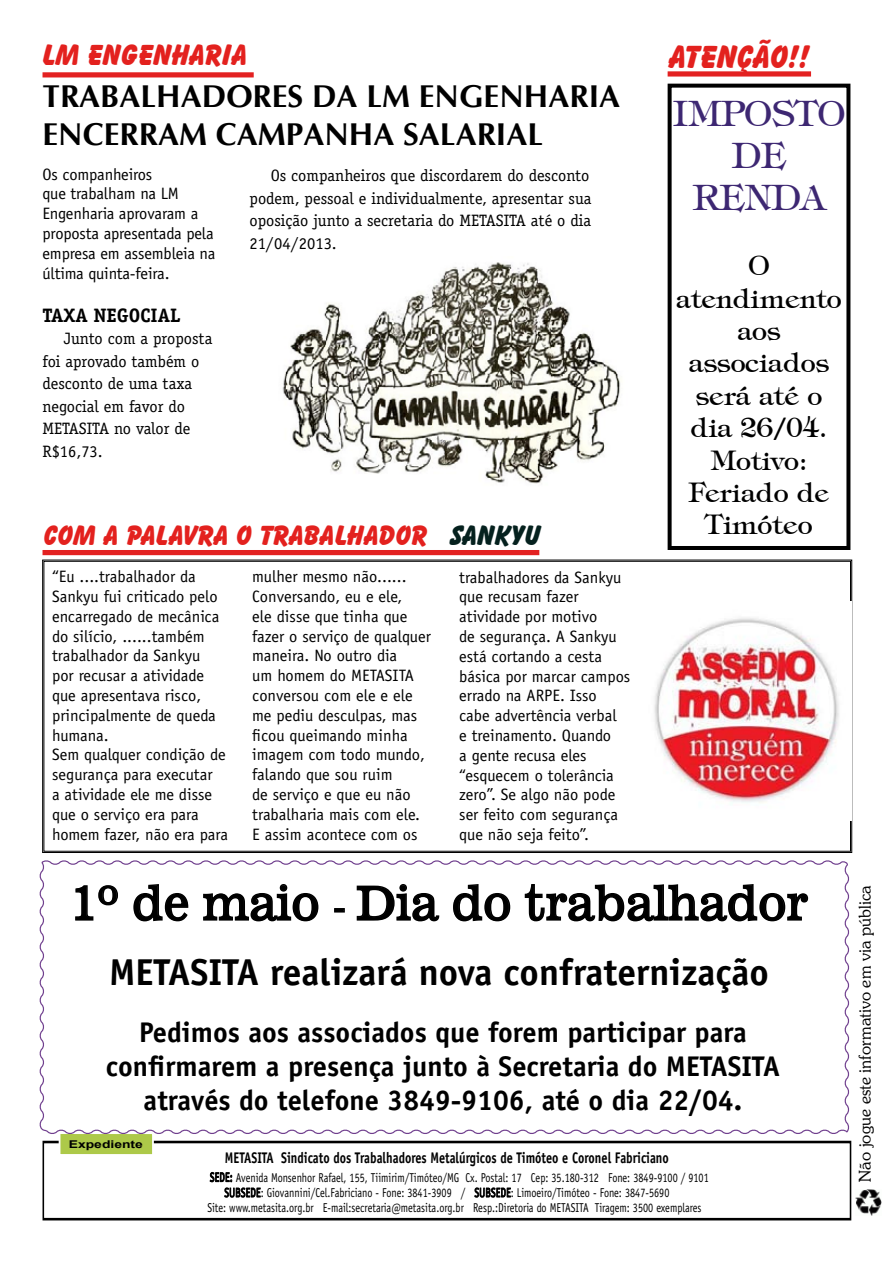
<style>
.page{position:relative;width:893px;height:1263px;background:#fff}
.page>*{position:absolute;margin:0;border:0;box-sizing:border-box;transform-origin:0 0}
.t1{font:46.5px "News 701 BT Roman A";color:#000}
.t2{font:700 37.5px "Officina Sans";color:#000}
.t3{font:34.95px/42px "Timpani Plain";color:#3d2772;text-align:center}
.t4{font:800 33px "Balloon BT";color:#e3211e}
.t5{font:700 31.5px/37.8px "Optima";color:#000}
.t6{font:800 30px "Balloon BT";color:#e3211e}
.t7{font:700 28.5px/34.2px "Officina Sans";color:#000;text-align:center}
.t8{font:800 28.5px "Balloon BT";color:#e3211e}
.t9{font:27px/32.4px "Timpani Plain";color:#000;text-align:center}
.t10{font:700 19.5px "Officina Serif";color:#000}
.t11{font:16.5px/19.8px "Officina Sans";color:#000}
.t12{font:16.5px/22.5px "Officina Serif";color:#000}
.t13{font:300 16.5px "Souvenir IT Cby BT";color:#000}
.t14{font:700 15.45px "Officina Sans";color:#000;scale:.79 1}
.t15{font:12.9px "Officina Sans";color:#000;scale:.79 1}
.t16{font:700 10.8px "Arial";color:#000;scale:1.29 1}
.s1{color:#05211e}
.s2{font-size:34.5px}
</style>
<div class="page">
<img style="left:855px;top:1189px;width:27px;height:26px">
<svg style="left:210px;top:1172px;width:51px;height:26px"></svg>
<svg style="left:474px;top:1187px;width:37px;height:11px"></svg>
<div style="left:42px;top:1141px;width:809px;height:79px;border:2px solid #000"></div>
<div style="left:60px;top:1133px;width:93px;height:22px;background:#adc949"></div>
<div style="left:59px;top:1132px;width:95px;height:24px;border:2px solid #fff"></div>
<div style="left:43px;top:550px;width:496px;height:5px;background:#e32121"></div>
<div style="left:668px;top:71px;width:143px;height:6px;background:#e32121"></div>
<div style="left:43px;top:72px;width:211px;height:5px;background:#e32121"></div>
<div style="left:668px;top:84px;width:182px;height:466px;border:4px solid #000"></div>
<img style="left:282px;top:262px;width:339px;height:222px">
<svg style="left:42px;top:560px;width:810px;height:293px"></svg>
<svg style="left:39px;top:860px;width:811px;height:276px"></svg>
<img style="left:646px;top:601px;width:205px;height:220px">
<h3 class="t6" style="left:43px;top:37px;width:206px">LM ENGENHARIA</h3>
<h3 class="t4" style="left:669px;top:36px;width:142px">ATENÇÃO!!</h3>
<h3 class="t3" style="left:673px;top:93px;width:174px">IMPOSTO<br>DE<br>RENDA</h3>
<h3 class="t5" style="left:43px;top:78px;width:579px">tRABALHADORES DA lm ENGENHARIA<br>ENCERRAM CAMPANHA SALARIAL</h3>
<p class="t12" style="left:249px;top:164px;width:344px;text-indent:21px">Os companheiros que discordarem do desconto podem, pessoal e individualmente, apresentar sua oposição junto a secretaria do METASITA até o dia 21/04/2013.</p>
<p class="t11" style="left:43px;top:164px;width:174px">Os companheiros<br>que trabalham na LM<br>Engenharia aprovaram a proposta apresentada pela empresa em assembleia na última quinta-feira.</p>
<p class="t10" style="left:43px;top:303px;width:140px">TAXA NEGOCIAL</p>
<p class="t12" style="left:43px;top:328px;width:171px;text-indent:21px">Junto com a proposta foi aprovado também o desconto de uma taxa negocial em favor do<br>METASITA no valor de<br>R$16,73.</p>
<h3 class="t9" style="left:676px;top:250px;width:167px">O atendimento aos associados será até o dia 26/04.<br>Motivo:<br>Feriado de<br>Timóteo</h3>
<h3 class="t8" style="left:44px;top:518px;width:499px">COM A PALAVRA O TRABALHADOR <span class="s1">SANKYU</span></h3>
<p class="t11" style="left:52px;top:567px;width:178px">“Eu ....trabalhador da<br>Sankyu fui criticado pelo encarregado de mecânica do silício, ......também trabalhador da Sankyu<br>por recusar a atividade que apresentava risco, principalmente de queda humana.<br>Sem qualquer condição de segurança para executar<br>a atividade ele me disse que o serviço era para homem fazer, não era para</p>
<p class="t11" style="left:252px;top:567px;width:180px">mulher mesmo não......<br>Conversando, eu e ele,<br>ele disse que tinha que fazer o serviço de qualquer maneira. No outro dia<br>um homem do METASITA conversou com ele e ele me pediu desculpas, mas ficou queimando minha imagem com todo mundo, falando que sou ruim<br>de serviço e que eu não trabalharia mais com ele.<br>E assim acontece com os</p>
<p class="t11" style="left:459px;top:567px;width:173px">trabalhadores da Sankyu que recusam fazer atividade por motivo<br>de segurança. A Sankyu está cortando a cesta básica por marcar campos errado na ARPE. Isso cabe advertência verbal<br>e treinamento. Quando<br>a gente recusa eles “esquecem o tolerância zero”. Se algo não pode ser feito com segurança que não seja feito”.</p>
<h1 class="t1" style="left:71px;top:875px;width:738px">1º de maio <span class="s2">-</span> Dia do trabalhador</h1>
<h2 class="t2" style="left:109px;top:949px;width:661px">METASITA realizará nova confraternização</h2>
<h3 class="t7" style="left:106px;top:1014px;width:675px">Pedimos aos associados que forem participar para confirmarem a presença junto à Secretaria do METASITA através do telefone 3849-9106, até o dia 22/04.</h3>
<p class="t16" style="left:69px;top:1137px;width:59px">Expediente</p>
<p class="t14" style="left:225px;top:1148px;width:563px">METASITA Sindicato dos Trabalhadores Metalúrgicos de Timóteo e Coronel Fabriciano</p>
<p class="t15" style="left:210px;top:1169px;width:633px">SEDE: Avenida Monsenhor Rafael, 155, Tiimirim/Timóteo/MG Cx. Postal: 17 Cep: 35.180-312 Fone: 3849-9100 / 9101</p>
<p class="t15" style="left:224px;top:1185px;width:565px">SU BSEDE: Giovannini/Cel.Fabriciano - Fone: 3841-3909 / SU BSEDE: Limoeiro/Timóteo - Fone: 3847-5690</p>
<p class="t15" style="left:207px;top:1200px;width:627px">Site: www.metasita.org.br E-mail:secretaria@metasita.org.br Resp.:Diretoria do METASITA Tiragem: 3500 exemplares</p>
<p class="t13" style="left:855px;top:1182px;width:298px;rotate:-90deg">Não jogue este informativo em via pública</p>
</div>
